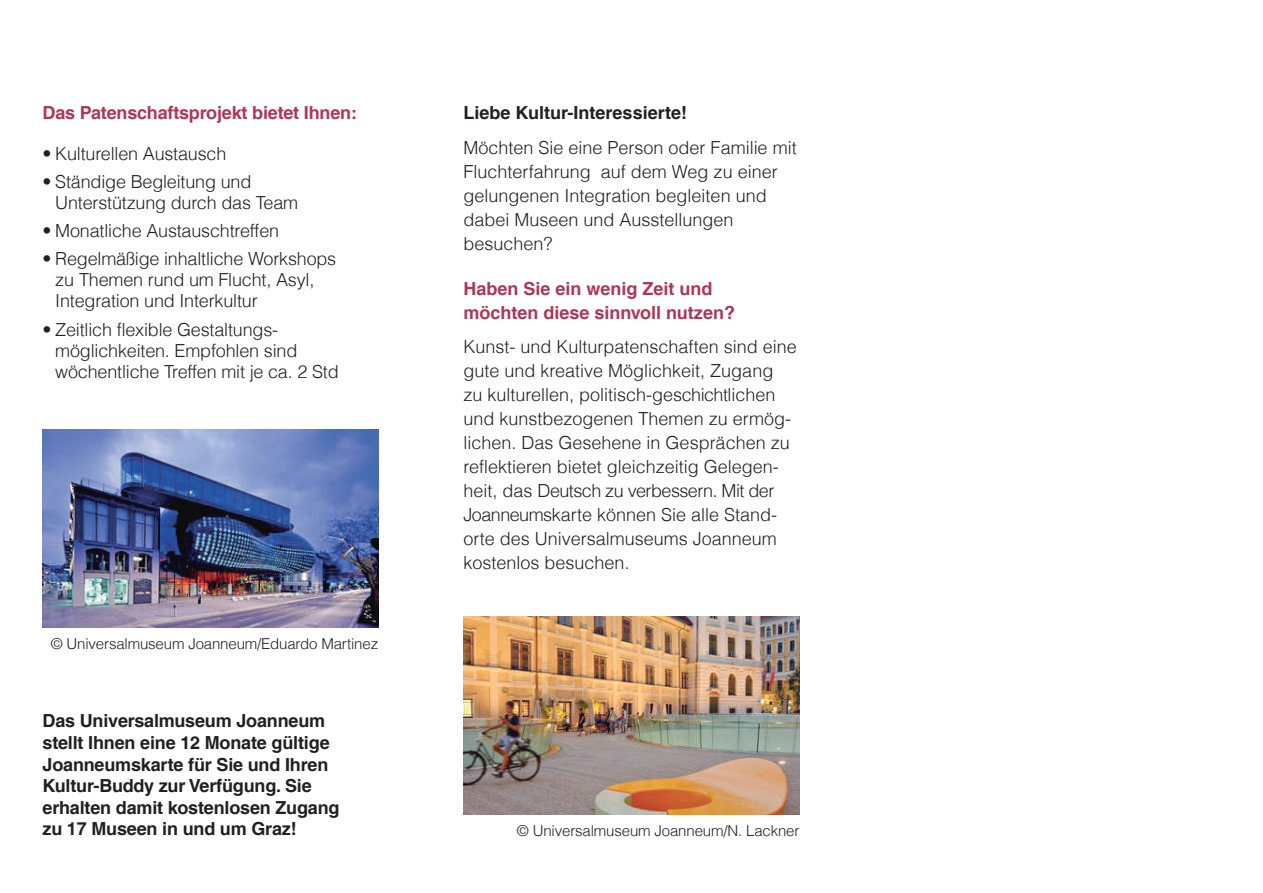
<style>
.page{position:relative;width:1263px;height:893px;background:#fff}
.page>*{position:absolute;margin:0;border:0;box-sizing:border-box;transform-origin:0 0}
.t1{font:300 18px/24px "Helvetica LT Com";color:#231f20}
.t2{font:700 18px/21.6px "Helvetica LT Com";letter-spacing:-.01em;color:#231f20}
.t3{font:700 18px/24px "Helvetica LT Com";color:#ae3753}
.t4{font:300 15px "Helvetica LT Com";letter-spacing:-.01em;color:#231f20}
</style>
<div class="page">
<img style="left:43px;top:430px;width:335px;height:197px">
<img style="left:463px;top:616px;width:336px;height:198px">
<p class="t3" style="left:43px;top:101px;width:316px">Das Patenschaftsprojekt bietet Ihnen:</p>
<p class="t1" style="left:43px;top:141px;width:185px">• Kulturellen Austausch</p>
<p class="t1" style="left:55px;top:171px;width:244px;line-height:21px;text-indent:-13px">• Ständige Begleitung und<br>Unterstützung durch das Team</p>
<p class="t1" style="left:43px;top:219px;width:238px">• Monatliche Austauschtreffen</p>
<p class="t1" style="left:55px;top:248px;width:282px;line-height:21px;text-indent:-13px">• Regelmäßige inhaltliche Workshops zu Themen rund um Flucht, Asyl,<br>Integration und Interkultur</p>
<p class="t1" style="left:55px;top:319px;width:285px;line-height:21px;text-indent:-13px">• Zeitlich flexible Gestaltungs&shy;möglichkeiten. Empfohlen sind wöchentliche Treffen mit je ca. 2 Std</p>
<p class="t4" style="left:51px;top:634px;width:329px">© Universalmuseum Joanneum/Eduardo Martinez</p>
<p class="t2" style="left:43px;top:710px;width:299px">Das Universalmuseum Joanneum stellt Ihnen eine 12 Monate gültige<br>Joanneumskarte für Sie und Ihren<br>Kultur-Buddy zur Verfügung. Sie erhalten damit kostenlosen Zugang zu 17 Museen in und um Graz!</p>
<p class="t2" style="left:463px;top:102px;width:225px">Liebe Kultur-Interessierte!</p>
<p class="t1" style="left:463px;top:135px;width:335px">Möchten Sie eine Person oder Familie mit<br>Fluchterfahrung auf dem Weg zu einer gelungenen Integration begleiten und dabei Museen und Ausstellungen besuchen?</p>
<p class="t3" style="left:463px;top:276px;width:273px">Haben Sie ein wenig Zeit und möchten diese sinnvoll nutzen?</p>
<p class="t1" style="left:463px;top:335px;width:335px">Kunst- und Kulturpatenschaften sind eine gute und kreative Möglichkeit, Zugang zu kulturellen, politisch-geschichtlichen und kunstbezogenen Themen zu ermög&shy;lichen. Das Gesehene in Gesprächen zu reflektieren bietet gleichzeitig Gelegen&shy;heit, das Deutsch zu verbessern. Mit der Joanneumskarte können Sie alle Stand&shy;orte des Universalmuseums Joanneum kostenlos besuchen.</p>
<p class="t4" style="left:517px;top:821px;width:284px">© Universalmuseum Joanneum/N. Lackner</p>
</div>
